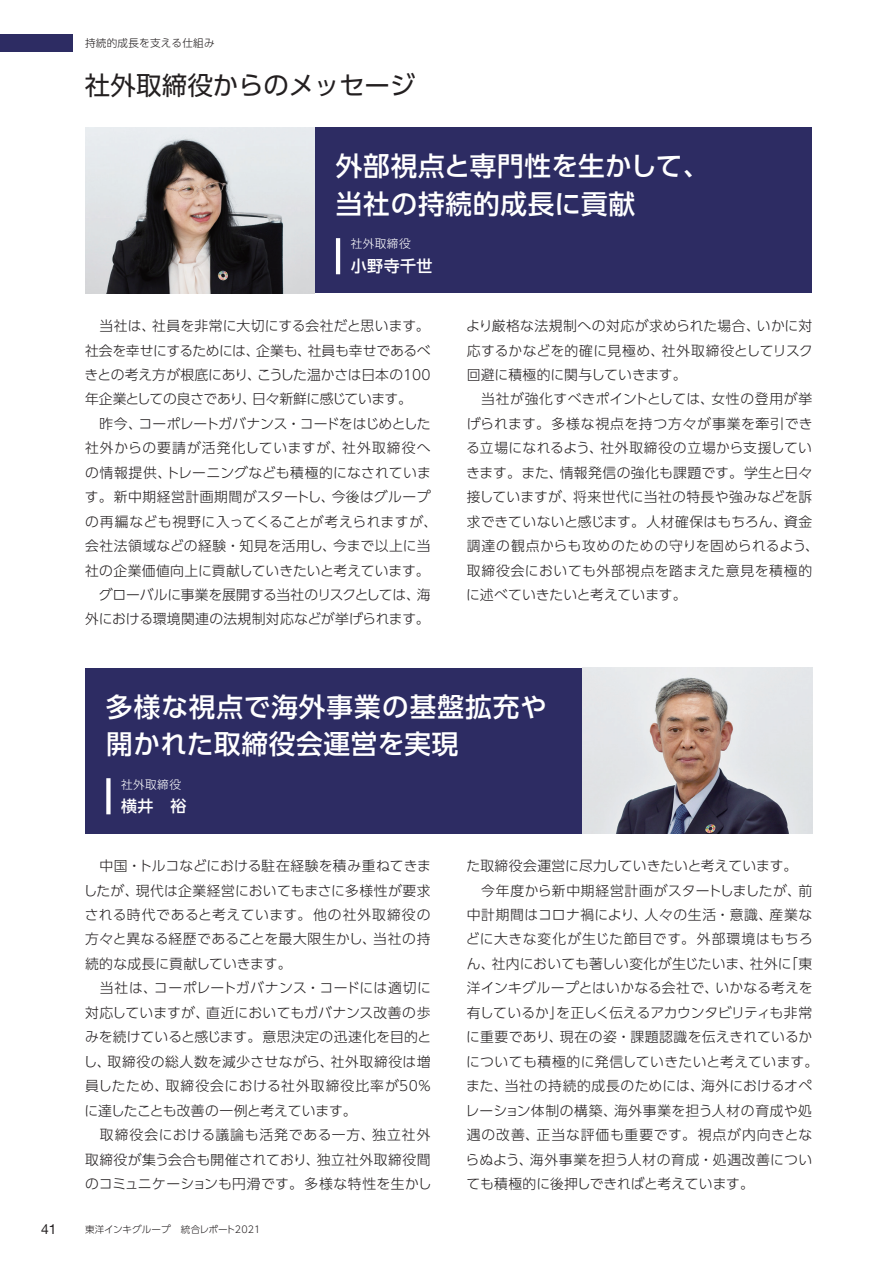
<style>
.page{position:relative;width:893px;height:1263px;background:#fff}
.page>*{position:absolute;margin:0;border:0;box-sizing:border-box;transform-origin:0 0}
.t1{font:500 26.55px/37.2px "UD Shin Go Pro";letter-spacing:.03em;color:#fff}
.t2{font:25.5px "UD Shin Go Pro";letter-spacing:-.005em;color:#231f20}
.t3{font:500 15.9px "UD Shin Go Pro";letter-spacing:.03em;color:#fff}
.t4{font:300 13.8px/24.5px "UD Shin Go Pro";letter-spacing:.02em;color:#231f20}
.t5{font:300 13.8px/24.5px "UD Shin Go Pro";color:#231f20}
.t6{font:13.8px "Helvetica Neue LT Std";color:#231f20}
.t7{font:300 11.7px "UD Shin Go Pro";letter-spacing:.03em;color:#fff}
.t8{font:300 10.65px "UD Shin Go Pro";letter-spacing:.02em;color:#231f20}
.t9{font:300 9.6px "UD Shin Go Pro";letter-spacing:.005em;color:#231f20}
</style>
<div class="page">
<div style="left:315px;top:128px;width:497px;height:165px;background:#2d2c63"></div>
<div style="left:85px;top:668px;width:498px;height:165px;background:#2d2c63"></div>
<img style="left:85px;top:128px;width:230px;height:165px">
<img style="left:583px;top:668px;width:229px;height:165px">
<hr style="left:336px;top:238px;width:4px;height:36px;background:#fff">
<div style="left:106px;top:778px;width:5px;height:36px;background:#fff"></div>
<div style="left:0;top:34px;width:72px;height:17px;background:#2d2c63"></div>
<p class="t8" style="left:85px;top:34px;width:131px">持続的成長を支える仕組み</p>
<h2 class="t2" style="left:85px;top:64px;width:332px">社外取締役からのメッセージ</h2>
<h1 class="t1" style="left:336px;top:147px;width:375px">外部視点と専門性を生かして、当社の持続的成長に貢献</h1>
<p class="t7" style="left:351px;top:234px;width:61px">社外取締役</p>
<p class="t3" style="left:351px;top:253px;width:83px">小野寺千世</p>
<p class="t5" style="left:85px;top:313px;width:354px">　当社は、社員を非常に大切にする会社だと思います。社会を幸せにするためには、企業も、社員も幸せであるべきとの考え方が根底にあり、こうした温かさは日本の100年企業としての良さであり、日々新鮮に感じています。<br>　昨今、コーポレートガバナンス・コードをはじめとした社外からの要請が活発化していますが、社外取締役への情報提供、トレーニングなども積極的になされています。新中期経営計画期間がスタートし、今後はグループの再編なども視野に入ってくることが考えられますが、会社法領域などの経験・知見を活用し、今まで以上に当社の企業価値向上に貢献していきたいと考えています。　グローバルに事業を展開する当社のリスクとしては、海外における環境関連の法規制対応などが挙げられます。</p>
<p class="t4" style="left:466px;top:313px;width:354px">より厳格な法規制への対応が求められた場合、いかに対応するかなどを的確に見極め、社外取締役としてリスク回避に積極的に関与していきます。<br>　当社が強化すべきポイントとしては、女性の登用が挙げられます。多様な視点を持つ方々が事業を牽引できる立場になれるよう、社外取締役の立場から支援していきます。また、情報発信の強化も課題です。学生と日々接していますが、将来世代に当社の特長や強みなどを訴求できていないと感じます。人材確保はもちろん、資金調達の観点からも攻めのための守りを固められるよう、取締役会においても外部視点を踏まえた意見を積極的に述べていきたいと考えています。</p>
<h1 class="t1" style="left:106px;top:687px;width:442px">多様な視点で海外事業の基盤拡充や開かれた取締役会運営を実現</h1>
<p class="t7" style="left:121px;top:774px;width:61px">社外取締役</p>
<p class="t3" style="left:121px;top:793px;width:67px">横井　裕</p>
<p class="t4" style="left:83px;top:853px;width:350px">　中国・トルコなどにおける駐在経験を積み重ねてきましたが、現代は企業経営においてもまさに多様性が要求される時代であると考えています。他の社外取締役の方々と異なる経歴であることを最大限生かし、当社の持続的な成長に貢献していきます。<br>　当社は、コーポレートガバナンス・コードには適切に対応していますが、直近においてもガバナンス改善の歩みを続けていると感じます。意思決定の迅速化を目的とし、取締役の総人数を減少させながら、社外取締役は増員したため、取締役会における社外取締役比率が50%に達したことも改善の一例と考えています。<br>　取締役会における議論も活発である一方、独立社外取締役が集う会合も開催されており、独立社外取締役間のコミュニケーションも円滑です。多様な特性を生かし</p>
<p class="t6" style="left:41px;top:1221px;width:17px">41</p>
<p class="t9" style="left:85px;top:1222px;width:177px">東洋インキグループ　統合レポート2021</p>
<p class="t4" style="left:465px;top:853px;width:354px">た取締役会運営に尽力していきたいと考えています。<br>　今年度から新中期経営計画がスタートしましたが、前中計期間はコロナ禍により、人々の生活・意識、産業などに大きな変化が生じた節目です。外部環境はもちろん、社内においても著しい変化が生じたいま、社外に「東洋インキグループとはいかなる会社で、いかなる考えを有しているか」を正しく伝えるアカウンタビリティも非常に重要であり、現在の姿・課題認識を伝えきれているかについても積極的に発信していきたいと考えています。また、当社の持続的成長のためには、海外におけるオペレーション体制の構築、海外事業を担う人材の育成や処遇の改善、正当な評価も重要です。視点が内向きとならぬよう、海外事業を担う人材の育成・処遇改善についても積極的に後押しできればと考えています。</p>
</div>
